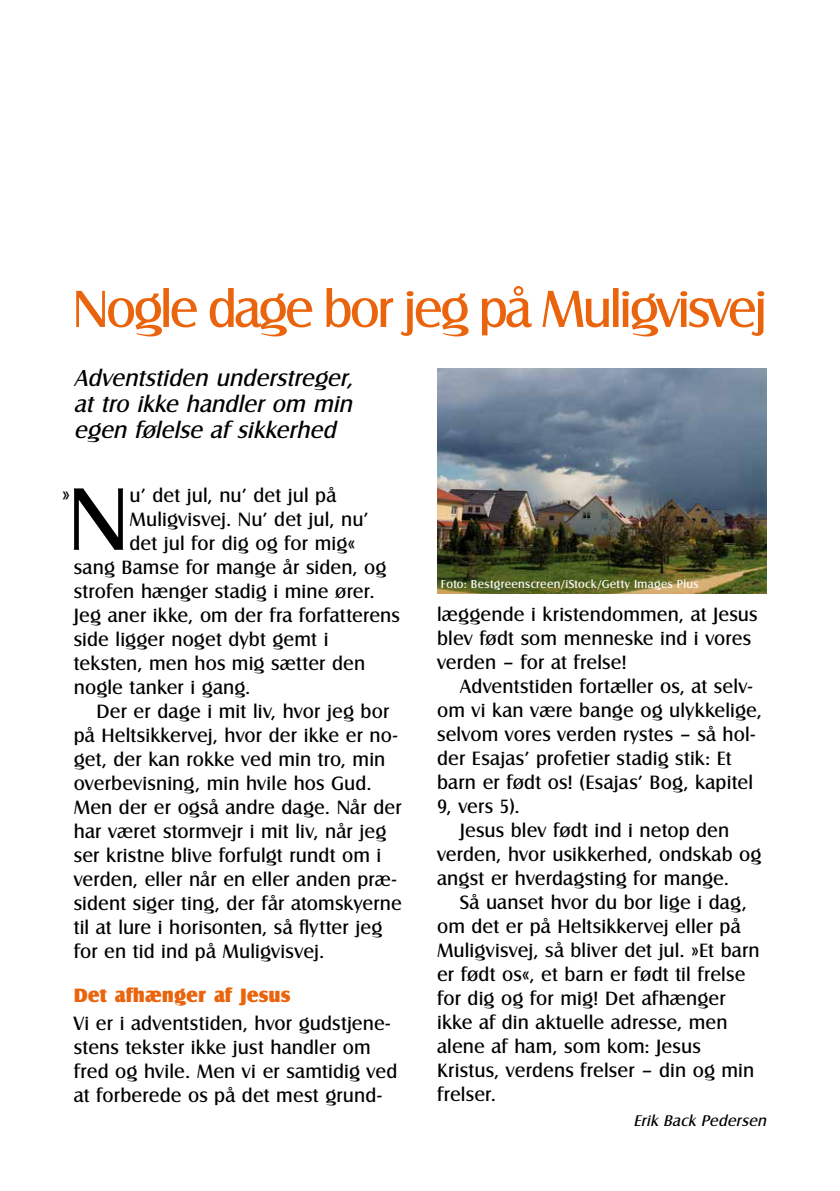
<style>
.page{position:relative;width:840px;height:1191px;background:#fff}
.page>*{position:absolute;margin:0;border:0;box-sizing:border-box;transform-origin:0 0}
.t1{font:92px "Castle T";color:#000}
.t2{font:54px "Castle T";letter-spacing:-.055em;color:#ea640d}
.t3{font:italic 24px/26px "Castle T";letter-spacing:-.01em;color:#000;text-align:justify}
.t4{font:20px/24px "Castle T";letter-spacing:.005em;color:#000}
.t5{font:20px "Castle T Ultr";color:#ea640d}
.t6{font:italic 16px "Castle T";color:#000}
.t7{font:12px "Castle T";letter-spacing:.025em;color:#fff}
</style>
<div class="page">
<img style="left:437px;top:369px;width:328px;height:224px">
<h2 class="t2" style="left:72px;top:279px;width:696px">Nogle dage bor jeg på Muligvisvej</h2>
<p class="t3" style="left:74px;top:365px;width:286px">Adventstiden understreger, at tro ikke handler om min egen følelse af sikkerhed</p>
<h1 class="t1" style="left:67px;top:468px;width:63px">N</h1>
<p class="t4" style="left:129px;top:483px;width:208px">u’ det jul, nu’ det jul på</p>
<p class="t4" style="left:62px;top:482px;width:10px">»</p>
<p class="t4" style="left:129px;top:507px;width:240px">Muligvisvej. Nu’ det jul, nu’</p>
<p class="t4" style="left:129px;top:531px;width:227px">det jul for dig og for mig«</p>
<p class="t4" style="left:74px;top:555px;width:314px">sang Bamse for mange år siden, og</p>
<p class="t4" style="left:74px;top:579px;width:302px">strofen hænger stadig i mine ører.</p>
<p class="t4" style="left:74px;top:603px;width:327px">Jeg aner ikke, om der fra forfatterens</p>
<p class="t4" style="left:74px;top:627px;width:256px">side ligger noget dybt gemt i</p>
<p class="t4" style="left:74px;top:651px;width:293px">teksten, men hos mig sætter den</p>
<p class="t4" style="left:74px;top:675px;width:178px">nogle tanker i gang.</p>
<p class="t4" style="left:96px;top:699px;width:294px">Der er dage i mit liv, hvor jeg bor</p>
<p class="t4" style="left:74px;top:723px;width:325px">på Heltsikkervej, hvor der ikke er no-</p>
<p class="t4" style="left:74px;top:747px;width:313px">get, der kan rokke ved min tro, min</p>
<p class="t4" style="left:74px;top:771px;width:299px">overbevisning, min hvile hos Gud.</p>
<p class="t4" style="left:74px;top:795px;width:329px">Men der er også andre dage. Når der</p>
<p class="t4" style="left:74px;top:819px;width:314px">har været stormvejr i mit liv, når jeg</p>
<p class="t4" style="left:74px;top:843px;width:309px">ser kristne blive forfulgt rundt om i</p>
<p class="t4" style="left:74px;top:867px;width:324px">verden, eller når en eller anden præ-</p>
<p class="t4" style="left:74px;top:891px;width:329px">sident siger ting, der får atomskyerne</p>
<p class="t4" style="left:74px;top:915px;width:310px">til at lure i horisonten, så flytter jeg</p>
<p class="t4" style="left:74px;top:939px;width:252px">for en tid ind på Muligvisvej.</p>
<p class="t5" style="left:74px;top:983px;width:218px">Det afhænger af Jesus</p>
<p class="t4" style="left:74px;top:1011px;width:325px">Vi er i adventstiden, hvor gudstjene&shy;stens tekster ikke just handler om fred og hvile. Men vi er samtidig ved at forberede os på det mest grund-</p>
<p class="t7" style="left:441px;top:578px;width:259px">Foto: Bestgreenscreen/iStock/Getty Images Plus</p>
<p class="t4" style="left:437px;top:601px;width:322px">læggende i kristendommen, at Jesus blev født som menneske ind i vores verden – for at frelse!</p>
<p class="t4" style="left:459px;top:673px;width:294px">Adventstiden fortæller os, at selv-</p>
<p class="t4" style="left:437px;top:697px;width:326px">om vi kan være bange og ulykkelige,</p>
<p class="t4" style="left:437px;top:721px;width:319px">selvom vores verden rystes – så hol-</p>
<p class="t4" style="left:437px;top:745px;width:296px">der Esajas’ profetier stadig stik: Et</p>
<p class="t4" style="left:437px;top:769px;width:317px">barn er født os! (Esajas’ Bog, kapitel</p>
<p class="t4" style="left:437px;top:793px;width:84px">9, vers 5).</p>
<p class="t4" style="left:459px;top:817px;width:271px">Jesus blev født ind i netop den</p>
<p class="t4" style="left:437px;top:841px;width:326px">verden, hvor usikkerhed, ondskab og</p>
<p class="t4" style="left:437px;top:865px;width:293px">angst er hverdagsting for mange.</p>
<p class="t4" style="left:459px;top:889px;width:288px">Så uanset hvor du bor lige i dag,</p>
<p class="t4" style="left:437px;top:913px;width:305px">om det er på Heltsikkervej eller på</p>
<p class="t4" style="left:437px;top:937px;width:324px">Muligvisvej, så bliver det jul. »Et barn</p>
<p class="t4" style="left:437px;top:961px;width:310px">er født os«, et barn er født til frelse</p>
<p class="t4" style="left:437px;top:985px;width:290px">for dig og for mig! Det afhænger</p>
<p class="t4" style="left:437px;top:1009px;width:292px">ikke af din aktuelle adresse, men</p>
<p class="t4" style="left:437px;top:1033px;width:265px">alene af ham, som kom: Jesus</p>
<p class="t4" style="left:437px;top:1057px;width:318px">Kristus, verdens frelser – din og min</p>
<p class="t4" style="left:437px;top:1081px;width:60px">frelser.</p>
<p class="t6" style="left:633px;top:1112px;width:138px">Erik Back Pedersen</p>
</div>
